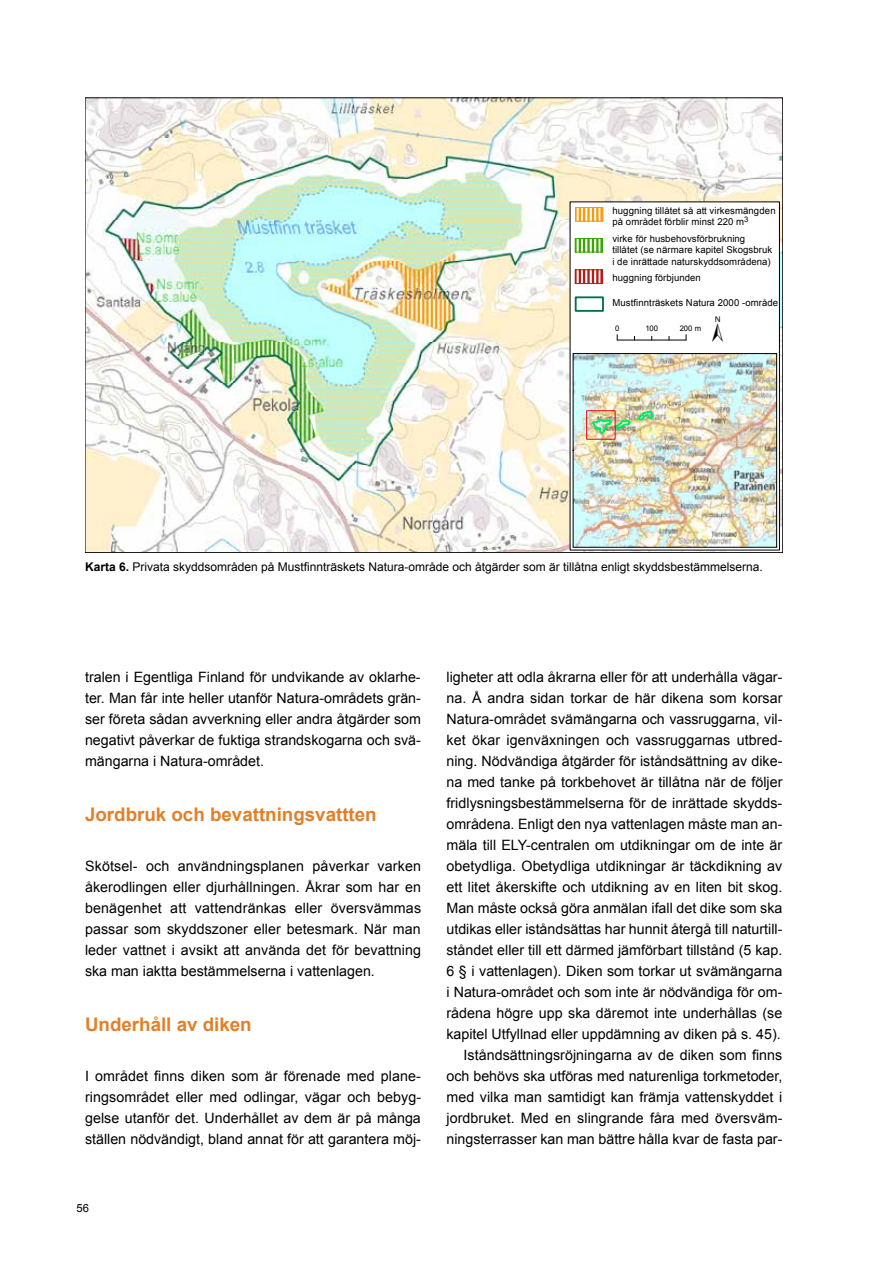
<style>
.page{position:relative;width:893px;height:1263px;background:#fff}
.page>*{position:absolute;margin:0;border:0;box-sizing:border-box;transform-origin:0 0}
.t1{font:36.45px "ESRI North";color:#000}
.t2{font:700 18.75px "Arial";color:#e28029}
.t3{font:14.25px/21px "Arial";color:#000;text-align:justify}
.t4{font:12px "Arial";color:#000}
.t5{font:11.25px "Arial";color:#000}
.t6{font:9.6px/11.2px "Arial";letter-spacing:.005em;color:#000}
.t7{font:7.65px "Arial";letter-spacing:.005em;color:#000}
.s1{font-weight:700}
</style>
<div class="page">
<img style="left:87px;top:100px;width:693px;height:451px">
<div style="left:570px;top:202px;width:210px;height:348px;background:#fff;border:1px solid #000"></div>
<img style="left:573px;top:353px;width:204px;height:195px">
<svg style="left:578px;top:209px;width:7px;height:10px"></svg>
<hr style="left:587px;top:207px;width:3px;height:14px;background:#f90">
<svg style="left:592px;top:209px;width:2px;height:10px"></svg>
<hr style="left:596px;top:207px;width:3px;height:14px;background:#f90">
<hr style="left:600px;top:207px;width:3px;height:14px;background:#f90">
<div style="left:575px;top:207px;width:28px;height:14px;border:1px solid #f90"></div>
<svg style="left:578px;top:240px;width:7px;height:10px"></svg>
<hr style="left:587px;top:238px;width:3px;height:14px;background:#38a800">
<svg style="left:592px;top:240px;width:2px;height:10px"></svg>
<hr style="left:596px;top:238px;width:3px;height:14px;background:#38a800">
<div style="left:575px;top:238px;width:28px;height:14px;border:1px solid #38a800"></div>
<svg style="left:578px;top:272px;width:7px;height:10px"></svg>
<hr style="left:587px;top:270px;width:3px;height:14px;background:#b81919">
<svg style="left:592px;top:272px;width:2px;height:10px"></svg>
<hr style="left:596px;top:270px;width:3px;height:14px;background:#b81919">
<div style="left:575px;top:270px;width:28px;height:14px;border:1px solid #b81919"></div>
<div style="left:575px;top:296px;width:29px;height:16px;border:2px solid #00734c"></div>
<hr style="left:617px;top:340px;width:69px;height:1px;background:#000">
<div style="left:586px;top:410px;width:30px;height:30px;border:1px solid #e60000"></div>
<p class="t6" style="left:613px;top:205px;width:165px">huggning tillåtet så att virkesmängden på området förblir minst 220 m</p>
<p class="t6" style="left:612px;top:233px;width:161px">virke för husbehovsförbrukning tillåtet (se närmare kapitel Skogsbruk i de inrättade naturskyddsområdena)</p>
<p class="t6" style="left:613px;top:273px;width:90px">huggning förbjunden</p>
<p class="t6" style="left:613px;top:298px;width:167px">Mustfinnträskets Natura 2000 -område</p>
<p class="t7" style="left:615px;top:323px;width:6px">0</p>
<p class="t7" style="left:645px;top:323px;width:14px">100</p>
<p class="t7" style="left:680px;top:323px;width:23px">200 m</p>
<h1 class="t1" style="left:712px;top:308px;width:13px">±</h1>
<p class="t7" style="left:744px;top:214px;width:6px">3</p>
<p class="t4" style="left:85px;top:559px;width:679px"><span class="s1">Karta 6.</span> Privata skyddsområden på Mustfinnträskets Natura-område och åtgärder som är tillåtna enligt skyddsbestämmelserna.</p>
<p class="t3" style="left:85px;top:666px;width:337px">tralen i Egentliga Finland för undvikande av oklarhe&shy;ter. Man får inte heller utanför Natura-områdets grän&shy;ser företa sådan avverkning eller andra åtgärder som negativt påverkar de fuktiga strandskogarna och svä&shy;mängarna i Natura-området.</p>
<h2 class="t2" style="left:85px;top:802px;width:293px">Jordbruk och bevattningsvattten</h2>
<p class="t3" style="left:85px;top:855px;width:338px">Skötsel- och användningsplanen påverkar varken åkerodlingen eller djurhållningen. Åkrar som har en benägenhet att vattendränkas eller översvämmas passar som skyddszoner eller betesmark. När man leder vattnet i avsikt att använda det för bevattning ska man iaktta bestämmelserna i vattenlagen.</p>
<h2 class="t2" style="left:85px;top:1012px;width:168px">Underhåll av diken</h2>
<p class="t3" style="left:85px;top:1065px;width:338px">I området finns diken som är förenade med plane&shy;ringsområdet eller med odlingar, vägar och bebyg&shy;gelse utanför det. Underhållet av dem är på många ställen nödvändigt, bland annat för att garantera möj-</p>
<p class="t5" style="left:77px;top:1201px;width:14px">56</p>
<p class="t3" style="left:446px;top:666px;width:338px;text-align:right">ligheter att odla åkrarna eller för att underhålla vägar&shy;na. Å andra sidan torkar de här dikena som korsar Natura-området svämängarna och vassruggarna, vil&shy;ket ökar igenväxningen och vassruggarnas utbred&shy;ning. Nödvändiga åtgärder för iståndsättning av dike&shy;na med tanke på torkbehovet är tillåtna när de följer fridlysningsbestämmelserna för de inrättade skydds&shy;områdena. Enligt den nya vattenlagen måste man an&shy;mäla till ELY-centralen om utdikningar om de inte är obetydliga. Obetydliga utdikningar är täckdikning av ett litet åkerskifte och utdikning av en liten bit skog.<br>Man måste också göra anmälan ifall det dike som ska utdikas eller iståndsättas har hunnit återgå till naturtill&shy;ståndet eller till ett därmed jämförbart tillstånd (5 kap.<br>6 § i vattenlagen). Diken som torkar ut svämängarna i Natura-området och som inte är nödvändiga för om&shy;rådena högre upp ska däremot inte underhållas (se kapitel Utfyllnad eller uppdämning av diken på s. 45).<br>Iståndsättningsröjningarna av de diken som finns och behövs ska utföras med naturenliga torkmetoder, med vilka man samtidigt kan främja vattenskyddet i jordbruket. Med en slingrande fåra med översväm&shy;ningsterrasser kan man bättre hålla kvar de fasta par-</p>
</div>
